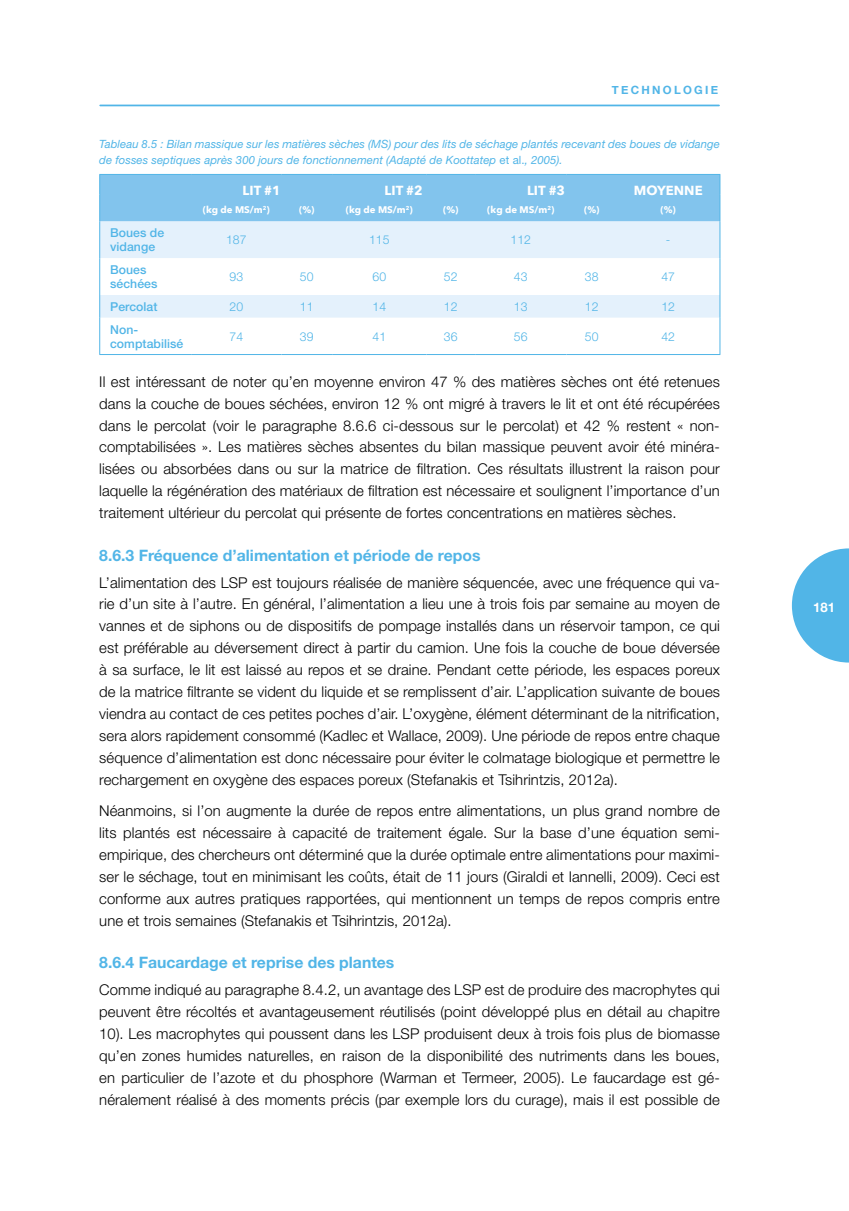
<style>
.page{position:relative;width:849px;height:1211px;background:#fff}
.page>*{position:absolute;margin:0;border:0;box-sizing:border-box;transform-origin:0 0}
.t1{font:700 15.75px "Helvetica Neue LT Std";color:#51b5e7}
.t2{font:300 14.88px/21.9px "Helvetica Neue LT Std";letter-spacing:.005em;color:#000;text-align:justify}
.t3{font:700 13.12px "Avenir Next";color:#fff}
.t4{font:700 13.12px "Helvetica Neue";color:#fff}
.t5{font:300 12.25px "Helvetica Neue LT Std";letter-spacing:.005em;color:#51b5e7}
.t6{font:500 12.25px/14px "Helvetica Neue LT Std";letter-spacing:.005em;color:#51b5e7}
.t7{font:italic 11.38px/15.8px "Helvetica Neue LT Std";letter-spacing:.005em;color:#51b5e7}
.t8{font:700 11.38px "Helvetica Neue";letter-spacing:.2em;color:#51b5e7}
.t9{font:700 9.62px "Avenir Next";color:#fff}
.s1{font-style:normal}
</style>
<div class="page">
<svg style="left:791px;top:548px;width:57px;height:114px"></svg>
<hr style="left:100px;top:105px;width:618px;height:1px;background:#51b5e7">
<div style="left:100px;top:221px;width:619px;height:37px;background:#e4f1fc"></div>
<svg style="left:100px;top:258px;width:619px;height:96px"></svg>
<div style="left:99px;top:174px;width:621px;height:47px;background:#82c4ed"></div>
<hr style="left:99px;top:221px;width:1px;height:37px;background:#51b5e7">
<hr style="left:719px;top:221px;width:1px;height:37px;background:#51b5e7">
<hr style="left:99px;top:258px;width:1px;height:37px;background:#51b5e7">
<hr style="left:719px;top:258px;width:1px;height:37px;background:#51b5e7">
<svg style="left:99px;top:295px;width:1px;height:23px"></svg>
<svg style="left:719px;top:295px;width:1px;height:23px"></svg>
<hr style="left:99px;top:318px;width:1px;height:36px;background:#51b5e7">
<hr style="left:719px;top:318px;width:1px;height:36px;background:#51b5e7">
<hr style="left:99px;top:354px;width:92px;height:1px;background:#51b5e7">
<hr style="left:191px;top:354px;width:90px;height:1px;background:#51b5e7">
<hr style="left:281px;top:354px;width:51px;height:1px;background:#51b5e7">
<hr style="left:332px;top:354px;width:94px;height:1px;background:#51b5e7">
<hr style="left:426px;top:354px;width:49px;height:1px;background:#51b5e7">
<hr style="left:475px;top:354px;width:91px;height:1px;background:#51b5e7">
<hr style="left:566px;top:354px;width:50px;height:1px;background:#51b5e7">
<hr style="left:616px;top:354px;width:104px;height:1px;background:#51b5e7">
<p class="t8" style="left:611px;top:81px;width:108px">TECHNOLOGIE</p>
<p class="t7" style="left:99px;top:136px;width:622px">Tableau 8.5 : Bilan massique sur les matières sèches (MS) pour des lits de séchage plantés recevant des boues de vidange de fosses septiques après 300 jours de fonctionnement (Adapté de Koottatep <span class="s1">et al.</span>, 2005).</p>
<p class="t3" style="left:242px;top:179px;width:40px">LIT #1</p>
<p class="t3" style="left:384px;top:179px;width:40px">LIT #2</p>
<p class="t3" style="left:527px;top:179px;width:40px">LIT #3</p>
<p class="t3" style="left:633px;top:179px;width:70px">MOYENNE</p>
<p class="t9" style="left:203px;top:201px;width:68px">(kg de MS/m<sup>2</sup>)</p>
<p class="t9" style="left:299px;top:201px;width:17px">(%)</p>
<p class="t9" style="left:346px;top:201px;width:68px">(kg de MS/m<sup>2</sup>)</p>
<p class="t9" style="left:443px;top:201px;width:17px">(%)</p>
<p class="t9" style="left:487px;top:201px;width:68px">(kg de MS/m<sup>2</sup>)</p>
<p class="t9" style="left:584px;top:201px;width:17px">(%)</p>
<p class="t9" style="left:660px;top:201px;width:17px">(%)</p>
<p class="t6" style="left:110px;top:226px;width:56px">Boues de vidange</p>
<p class="t5" style="left:226px;top:232px;width:22px">187</p>
<p class="t5" style="left:369px;top:232px;width:22px">115</p>
<p class="t5" style="left:510px;top:232px;width:22px">112</p>
<p class="t5" style="left:665px;top:232px;width:6px">-</p>
<p class="t6" style="left:110px;top:262px;width:49px">Boues séchées</p>
<p class="t5" style="left:229px;top:269px;width:15px">93</p>
<p class="t5" style="left:300px;top:269px;width:15px">50</p>
<p class="t5" style="left:372px;top:269px;width:15px">60</p>
<p class="t5" style="left:444px;top:269px;width:15px">52</p>
<p class="t5" style="left:514px;top:269px;width:15px">43</p>
<p class="t5" style="left:584px;top:269px;width:15px">38</p>
<p class="t5" style="left:661px;top:269px;width:15px">47</p>
<p class="t6" style="left:110px;top:299px;width:49px">Percolat</p>
<p class="t5" style="left:229px;top:299px;width:15px">20</p>
<p class="t5" style="left:300px;top:299px;width:15px">11</p>
<p class="t5" style="left:372px;top:299px;width:15px">14</p>
<p class="t5" style="left:444px;top:299px;width:15px">12</p>
<p class="t5" style="left:514px;top:299px;width:15px">13</p>
<p class="t5" style="left:584px;top:299px;width:15px">12</p>
<p class="t5" style="left:661px;top:299px;width:15px">12</p>
<p class="t6" style="left:110px;top:322px;width:75px">Non&shy;comptabilisé</p>
<p class="t5" style="left:229px;top:329px;width:15px">74</p>
<p class="t5" style="left:300px;top:329px;width:15px">39</p>
<p class="t5" style="left:372px;top:329px;width:15px">41</p>
<p class="t5" style="left:444px;top:329px;width:15px">36</p>
<p class="t5" style="left:514px;top:329px;width:15px">56</p>
<p class="t5" style="left:584px;top:329px;width:15px">50</p>
<p class="t5" style="left:661px;top:329px;width:15px">42</p>
<p class="t2" style="left:99px;top:370px;width:622px">Il est intéressant de noter qu’en moyenne environ 47 % des matières sèches ont été retenues dans la couche de boues séchées, environ 12 % ont migré à travers le lit et ont été récupérées dans le percolat (voir le paragraphe 8.6.6 ci-dessous sur le percolat) et 42 % restent « non&shy;comptabilisées ». Les matières sèches absentes du bilan massique peuvent avoir été minéra&shy;lisées ou absorbées dans ou sur la matrice de filtration. Ces résultats illustrent la raison pour laquelle la régénération des matériaux de filtration est nécessaire et soulignent l’importance d’un traitement ultérieur du percolat qui présente de fortes concentrations en matières sèches.</p>
<p class="t1" style="left:99px;top:545px;width:382px">8.6.3 Fréquence d’alimentation et période de repos</p>
<p class="t2" style="left:99px;top:571px;width:622px">L’alimentation des LSP est toujours réalisée de manière séquencée, avec une fréquence qui va&shy;rie d’un site à l’autre. En général, l’alimentation a lieu une à trois fois par semaine au moyen de vannes et de siphons ou de dispositifs de pompage installés dans un réservoir tampon, ce qui est préférable au déversement direct à partir du camion. Une fois la couche de boue déversée à sa surface, le lit est laissé au repos et se draine. Pendant cette période, les espaces poreux de la matrice filtrante se vident du liquide et se remplissent d’air. L’application suivante de boues viendra au contact de ces petites poches d’air. L’oxygène, élément déterminant de la nitrification, sera alors rapidement consommé (Kadlec et Wallace, 2009). Une période de repos entre chaque séquence d’alimentation est donc nécessaire pour éviter le colmatage biologique et permettre le rechargement en oxygène des espaces poreux (Stefanakis et Tsihrintzis, 2012a).</p>
<p class="t2" style="left:99px;top:799px;width:622px">Néanmoins, si l’on augmente la durée de repos entre alimentations, un plus grand nombre de lits plantés est nécessaire à capacité de traitement égale. Sur la base d’une équation semi&shy;empirique, des chercheurs ont déterminé que la durée optimale entre alimentations pour maximi&shy;ser le séchage, tout en minimisant les coûts, était de 11 jours (Giraldi et Iannelli, 2009). Ceci est conforme aux autres pratiques rapportées, qui mentionnent un temps de repos compris entre une et trois semaines (Stefanakis et Tsihrintzis, 2012a).</p>
<p class="t1" style="left:99px;top:953px;width:296px">8.6.4 Faucardage et reprise des plantes</p>
<p class="t2" style="left:99px;top:978px;width:622px">Comme indiqué au paragraphe 8.4.2, un avantage des LSP est de produire des macrophytes qui peuvent être récoltés et avantageusement réutilisés (point développé plus en détail au chapitre 10). Les macrophytes qui poussent dans les LSP produisent deux à trois fois plus de biomasse qu’en zones humides naturelles, en raison de la disponibilité des nutriments dans les boues, en particulier de l’azote et du phosphore (Warman et Termeer, 2005). Le faucardage est gé&shy;néralement réalisé à des moments précis (par exemple lors du curage), mais il est possible de</p>
<p class="t4" style="left:813px;top:597px;width:23px">181</p>
</div>
